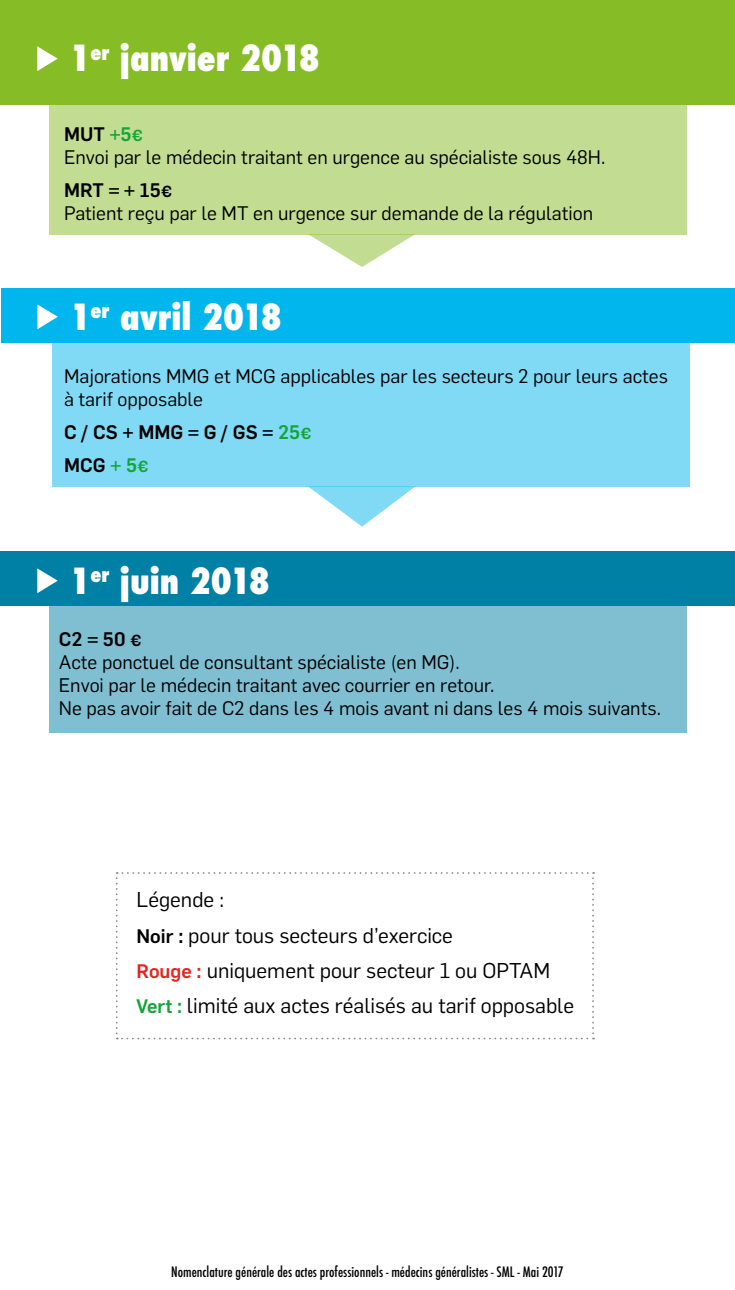
<style>
.page{position:relative;width:735px;height:1290px;background:#fff}
.page>*{position:absolute;margin:0;border:0;box-sizing:border-box;transform-origin:0 0}
.t1{font:800 condensed 35px "Futura";color:#fff}
.t2{font:21px/35.2px "Flama";color:#000}
.t3{font:19.25px/23.1px "Flama";color:#000}
.t4{font:500 19.25px/33.1px "Flama";color:#000}
.t5{font:500 condensed 14px "Futura";color:#000}
.s1{font-weight:500}
.s2{font-weight:500;color:#13a538}
.s3{font-weight:500;font-size:15.75px;color:#13a538}
.s4{font-weight:500;font-size:15.75px}
.s5{color:#13a538}
.s6{font-size:15.75px;color:#13a538}
.s7{font-weight:500;font-size:19.25px}
.s8{font-weight:500;font-size:19.25px;color:#e5231f}
.s9{font-weight:500;font-size:19.25px;color:#13a538}
</style>
<div class="page">
<svg style="left:116px;top:872px;width:477px;height:167px"></svg>
<div style="left:50px;top:606px;width:637px;height:126px;background:#80bfd1"></div>
<div style="left:52px;top:341px;width:637px;height:145px;background:#80daf6"></div>
<div style="left:50px;top:97px;width:637px;height:137px;background:#c2dd92"></div>
<div style="left:1px;top:0;width:733px;height:104px;background:#86bc25"></div>
<svg style="left:37px;top:46px;width:21px;height:25px"></svg>
<div style="left:1px;top:288px;width:733px;height:54px;background:#00b6ed"></div>
<svg style="left:37px;top:304px;width:21px;height:25px"></svg>
<div style="left:1px;top:552px;width:733px;height:54px;background:#0080a4"></div>
<svg style="left:37px;top:568px;width:21px;height:25px"></svg>
<svg style="left:308px;top:234px;width:107px;height:33px"></svg>
<svg style="left:308px;top:486px;width:107px;height:41px"></svg>
<h1 class="t1" style="left:69px;top:35px;width:252px">1<sup>er</sup> janvier 2018</h1>
<p class="t3" style="left:64px;top:122px;width:542px"><span class="s1">MUT</span> <span class="s2">+5</span><span class="s3">€<br></span>Envoi par le médecin traitant en urgence au spécialiste sous 48H.</p>
<p class="t3" style="left:64px;top:178px;width:530px"><span class="s1">MRT = + 15</span><span class="s4">€<br></span>Patient reçu par le MT en urgence sur demande de la régulation</p>
<h1 class="t1" style="left:69px;top:293px;width:214px">1<sup>er</sup> avril 2018</h1>
<p class="t3" style="left:64px;top:363px;width:605px">Majorations MMG et MCG applicables par les secteurs 2 pour leurs actes à tarif opposable</p>
<p class="t4" style="left:64px;top:414px;width:249px">C / CS + MMG = G / GS = <span class="s5">25</span><span class="s6">€<br></span>MCG <span class="s5">+ 5</span><span class="s6">€</span></p>
<h1 class="t1" style="left:69px;top:557px;width:202px">1<sup>er</sup> juin 2018</h1>
<p class="t3" style="left:59px;top:626px;width:603px"><span class="s1">C2 = 50</span> <span class="s4">€<br></span>Acte ponctuel de consultant spécialiste (en MG).<br>Envoi par le médecin traitant avec courrier en retour.<br>Ne pas avoir fait de C2 dans les 4 mois avant ni dans les 4 mois suivants.</p>
<p class="t2" style="left:136px;top:881px;width:439px">Légende :<br><span class="s7">Noir :</span> pour tous secteurs d’exercice<br><span class="s8">Rouge :</span> uniquement pour secteur 1 ou OPTAM <span class="s9">Vert :</span> limité aux actes réalisés au tarif opposable</p>
<p class="t5" style="left:171px;top:1262px;width:394px">Nomenclature générale des actes professionnels - médecins généralistes - SML - Mai 2017</p>
</div>
